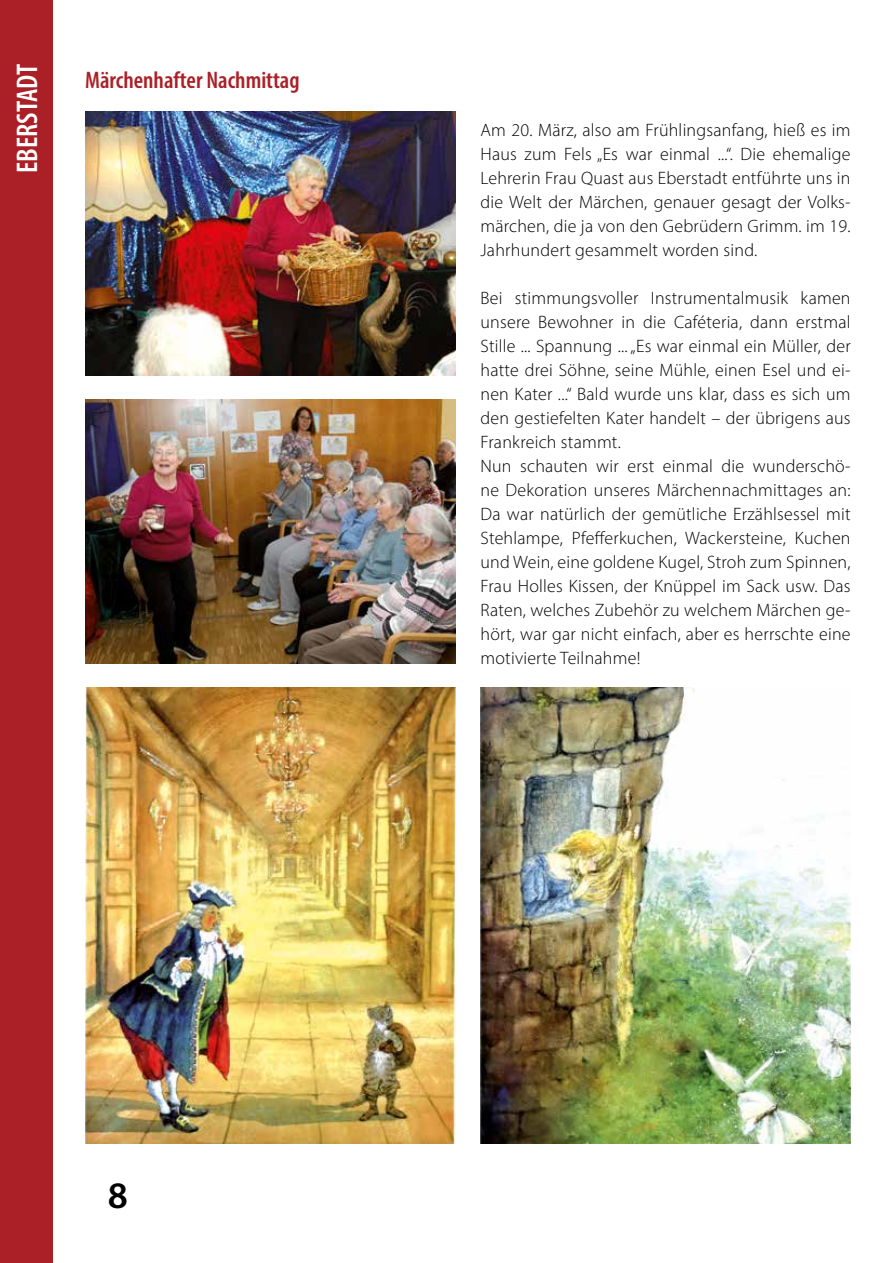
<style>
.page{position:relative;width:893px;height:1263px;background:#fff}
.page>*{position:absolute;margin:0;border:0;box-sizing:border-box;transform-origin:0 0}
.t1{font:37.5px "Myriad Variable Concept";color:#000}
.t2{font:30px "Myriad Variable Concept";color:#fff}
.t3{font:24px "Myriad Variable Concept";color:#aa2026}
.t4{font:18px/24px "Myriad Variable Concept";letter-spacing:.01em;color:#000;text-align:justify}
</style>
<div class="page">
<div style="left:0;top:0;width:52px;height:1263px;background:#aa2026"></div>
<img style="left:85px;top:400px;width:370px;height:264px">
<img style="left:85px;top:688px;width:370px;height:456px">
<img style="left:85px;top:112px;width:370px;height:264px">
<img style="left:480px;top:688px;width:370px;height:456px">
<h2 class="t2" style="left:10px;top:173px;width:111px;rotate:-90deg">EBERSTADT</h2>
<h3 class="t3" style="left:85px;top:66px;width:216px">Märchenhafter Nachmittag</h3>
<p class="t4" style="left:480px;top:118px;width:372px">Am 20. März, also am Frühlingsanfang, hieß es im Haus zum Fels „Es war einmal ...“. Die ehemalige Lehrerin Frau Quast aus Eberstadt entführte uns in die Welt der Märchen, genauer gesagt der Volks&shy;märchen, die ja von den Gebrüdern Grimm. im 19.<br>Jahrhundert gesammelt worden sind.</p>
<p class="t4" style="left:480px;top:286px;width:372px;text-align:left">Bei stimmungsvoller Instrumentalmusik kamen unsere Bewohner in die Caféteria, dann erstmal Stille ... Spannung ... „Es war einmal ein Müller, der hatte drei Söhne, seine Mühle, einen Esel und ei&shy;nen Kater ...“ Bald wurde uns klar, dass es sich um den gestiefelten Kater handelt – der übrigens aus Frankreich stammt.<br>Nun schauten wir erst einmal die wunderschö&shy;ne Dekoration unseres Märchennachmittages an:<br>Da war natürlich der gemütliche Erzählsessel mit Stehlampe, Pfefferkuchen, Wackersteine, Kuchen und Wein, eine goldene Kugel, Stroh zum Spinnen, Frau Holles Kissen, der Knüppel im Sack usw. Das Raten, welches Zubehör zu welchem Märchen ge&shy;hört, war gar nicht einfach, aber es herrschte eine motivierte Teilnahme!</p>
<h1 class="t1" style="left:108px;top:1174px;width:22px">8</h1>
</div>
